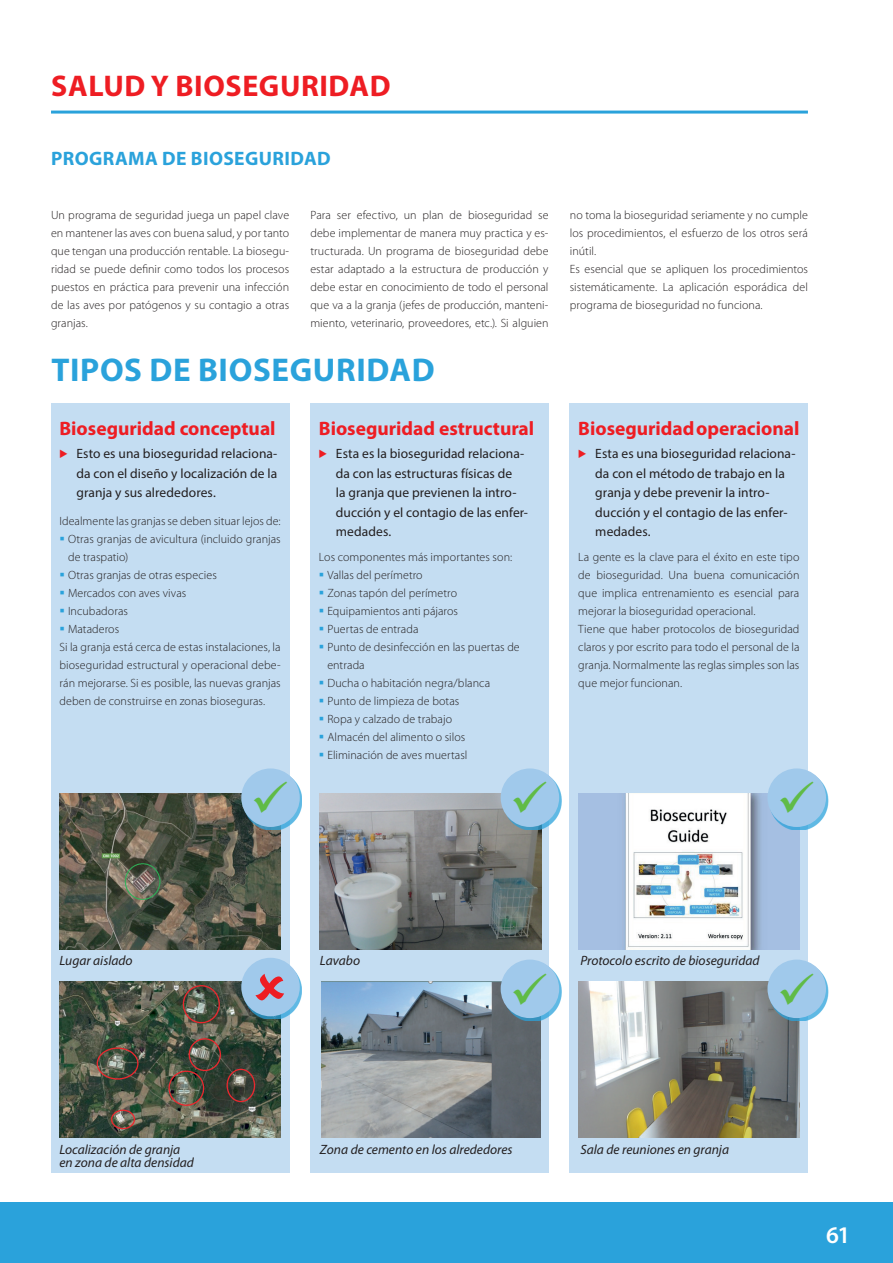
<style>
.page{position:relative;width:893px;height:1263px;background:#fff}
.page>*{position:absolute;margin:0;border:0;box-sizing:border-box;transform-origin:0 0}
.t1{font:700 33px "Myriad Pro";letter-spacing:.02em;color:#2aa2db}
.t2{font:700 30px "Myriad Pro";letter-spacing:.02em;color:#ee1d23}
.t3{font:600 24px "Myriad Pro";color:#fff}
.t4{font:700 19.5px "Myriad Pro";color:#ee1d23}
.t5{font:700 19.5px "Myriad Pro";letter-spacing:.02em;color:#2aa2db}
.t6{font:13.5px/19.5px "Myriad Pro";letter-spacing:.005em;color:#231f20}
.t7{font:italic 13.5px/13.5px "Myriad Pro";color:#231f20}
.t8{font:300 12px/18px "Myriad Pro";letter-spacing:.005em;color:#231f20}
.s1{color:#ee1d23}
</style>
<div class="page">
<div style="left:0;top:1203px;width:893px;height:60px;background:#2aa2db"></div>
<hr style="left:51px;top:111px;width:757px;height:3px;background:#2aa2db">
<div style="left:570px;top:403px;width:238px;height:770px;background:#c4ddf2"></div>
<div style="left:310px;top:403px;width:239px;height:770px;background:#c4ddf2"></div>
<img style="left:321px;top:981px;width:219px;height:156px">
<img style="left:578px;top:981px;width:221px;height:156px">
<img style="left:578px;top:793px;width:221px;height:156px">
<img style="left:320px;top:793px;width:221px;height:156px">
<div style="left:51px;top:403px;width:238px;height:770px;background:#c4ddf2"></div>
<img style="left:60px;top:981px;width:221px;height:156px">
<img style="left:60px;top:793px;width:221px;height:156px">
<div style="left:243px;top:771px;width:59px;height:59px;background:#2aa2db;opacity:.75"></div>
<div style="left:241px;top:768px;width:59px;height:59px;background:#a0c9eb;border-radius:50%"></div>
<div style="left:770px;top:771px;width:58px;height:59px;background:#2aa2db;opacity:.75"></div>
<div style="left:767px;top:768px;width:59px;height:59px;background:#a0c9eb;border-radius:50%"></div>
<div style="left:503px;top:771px;width:59px;height:59px;background:#2aa2db;opacity:.75"></div>
<div style="left:501px;top:768px;width:58px;height:59px;background:#a0c9eb;border-radius:50%"></div>
<div style="left:770px;top:962px;width:58px;height:59px;background:#2aa2db;opacity:.75"></div>
<div style="left:767px;top:959px;width:59px;height:59px;background:#a0c9eb;border-radius:50%"></div>
<div style="left:503px;top:962px;width:59px;height:59px;background:#2aa2db;opacity:.75"></div>
<div style="left:501px;top:959px;width:58px;height:59px;background:#a0c9eb;border-radius:50%"></div>
<div style="left:243px;top:961px;width:59px;height:58px;background:#2aa2db;opacity:.75"></div>
<div style="left:241px;top:958px;width:59px;height:58px;background:#a0c9eb;border-radius:50%"></div>
<h2 class="t2" style="left:51px;top:69px;width:341px">SALUD Y BIOSEGURIDAD</h2>
<h3 class="t5" style="left:51px;top:147px;width:281px">PROGRAMA DE BIOSEGURIDAD</h3>
<p class="t8" style="left:51px;top:205px;width:240px;text-align:justify">Un programa de seguridad juega un papel clave en mantener las aves con buena salud, y por tanto que tengan una producción rentable. La biosegu&shy;ridad se puede definir como todos los procesos puestos en práctica para prevenir una infección de las aves por patógenos y su contagio a otras granjas.</p>
<p class="t8" style="left:310px;top:205px;width:240px;text-align:justify">Para ser efectivo, un plan de bioseguridad se debe implementar de manera muy practica y es&shy;tructurada. Un programa de bioseguridad debe estar adaptado a la estructura de producción y debe estar en conocimiento de todo el personal que va a la granja (jefes de producción, manteni&shy;miento, veterinario, proveedores, etc.). Si alguien</p>
<p class="t8" style="left:570px;top:205px;width:240px">no toma la bioseguridad seriamente y no cumple los procedimientos, el esfuerzo de los otros será inútil.<br>Es esencial que se apliquen los procedimientos sistemáticamente. La aplicación esporádica del programa de bioseguridad no funciona.</p>
<h1 class="t1" style="left:51px;top:351px;width:385px">TIPOS DE BIOSEGURIDAD</h1>
<h3 class="t4" style="left:319px;top:417px;width:217px">Bioseguridad estructural</h3>
<p class="t6" style="left:336px;top:444px;width:194px;text-indent:-17px"><span class="s1">•</span> Esta es la bioseguridad relaciona&shy;da con las estructuras físicas de<br>la granja que previenen la intro&shy;ducción y el contagio de las enfer&shy;medades.</p>
<p class="t8" style="left:327px;top:547px;width:194px;text-indent:-9px">Los componentes más importantes son:<br>Vallas del perímetro<br>Zonas tapón del perímetro<br>Equipamientos anti pájaros<br>Puertas de entrada<br>Punto de desinfección en las puertas de entrada<br>Ducha o habitación negra/blanca<br>Punto de limpieza de botas<br>Ropa y calzado de trabajo<br>Almacén del alimento o silos<br>Eliminación de aves muertasl</p>
<h3 class="t4" style="left:60px;top:417px;width:218px">Bioseguridad conceptual</h3>
<p class="t6" style="left:77px;top:444px;width:202px;text-align:justify;text-indent:-17px"><span class="s1">•</span> Esto es una bioseguridad relaciona&shy;da con el diseño y localización de la granja y sus alrededores.</p>
<p class="t8" style="left:60px;top:511px;width:223px">Idealmente las granjas se deben situar lejos de:</p>
<p class="t8" style="left:68px;top:529px;width:214px">Otras granjas de avicultura (incluido granjas</p>
<p class="t8" style="left:68px;top:547px;width:62px">de traspatio)</p>
<p class="t8" style="left:68px;top:565px;width:150px">Otras granjas de otras especies</p>
<p class="t8" style="left:68px;top:583px;width:120px">Mercados con aves vivas</p>
<p class="t8" style="left:68px;top:601px;width:62px">Incubadoras</p>
<p class="t8" style="left:68px;top:619px;width:53px">Mataderos</p>
<p class="t8" style="left:60px;top:637px;width:223px">Si la granja está cerca de estas instalaciones, la</p>
<p class="t8" style="left:60px;top:655px;width:223px">bioseguridad estructural y operacional debe-</p>
<p class="t8" style="left:60px;top:673px;width:223px">rán mejorarse. Si es posible, las nuevas granjas</p>
<p class="t8" style="left:60px;top:691px;width:207px">deben de construirse en zonas bioseguras.</p>
<h3 class="t4" style="left:578px;top:417px;width:223px">Bioseguridad operacional</h3>
<p class="t6" style="left:595px;top:444px;width:201px;text-indent:-17px"><span class="s1">•</span> Esta es una bioseguridad relaciona&shy;da con el método de trabajo en la granja y debe prevenir la intro&shy;ducción y el contagio de las enfer&shy;medades.</p>
<p class="t8" style="left:578px;top:547px;width:223px">La gente es la clave para el éxito en este tipo de bioseguridad. Una buena comunicación que implica entrenamiento es esencial para mejorar la bioseguridad operacional.<br>Tiene que haber protocolos de bioseguridad claros y por escrito para todo el personal de la granja. Normalmente las reglas simples son las que mejor funcionan.</p>
<p class="t7" style="left:60px;top:954px;width:75px">Lugar aislado</p>
<p class="t7" style="left:320px;top:954px;width:42px">Lavabo</p>
<p class="t7" style="left:580px;top:954px;width:181px">Protocolo escrito de bioseguridad</p>
<p class="t7" style="left:60px;top:1142px;width:136px">Localización de granja en zona de alta densidad</p>
<p class="t7" style="left:320px;top:1142px;width:194px">Zona de cemento en los alrededores</p>
<p class="t7" style="left:580px;top:1142px;width:150px">Sala de reuniones en granja</p>
<h3 class="t3" style="left:826px;top:1219px;width:26px">61</h3>
</div>
